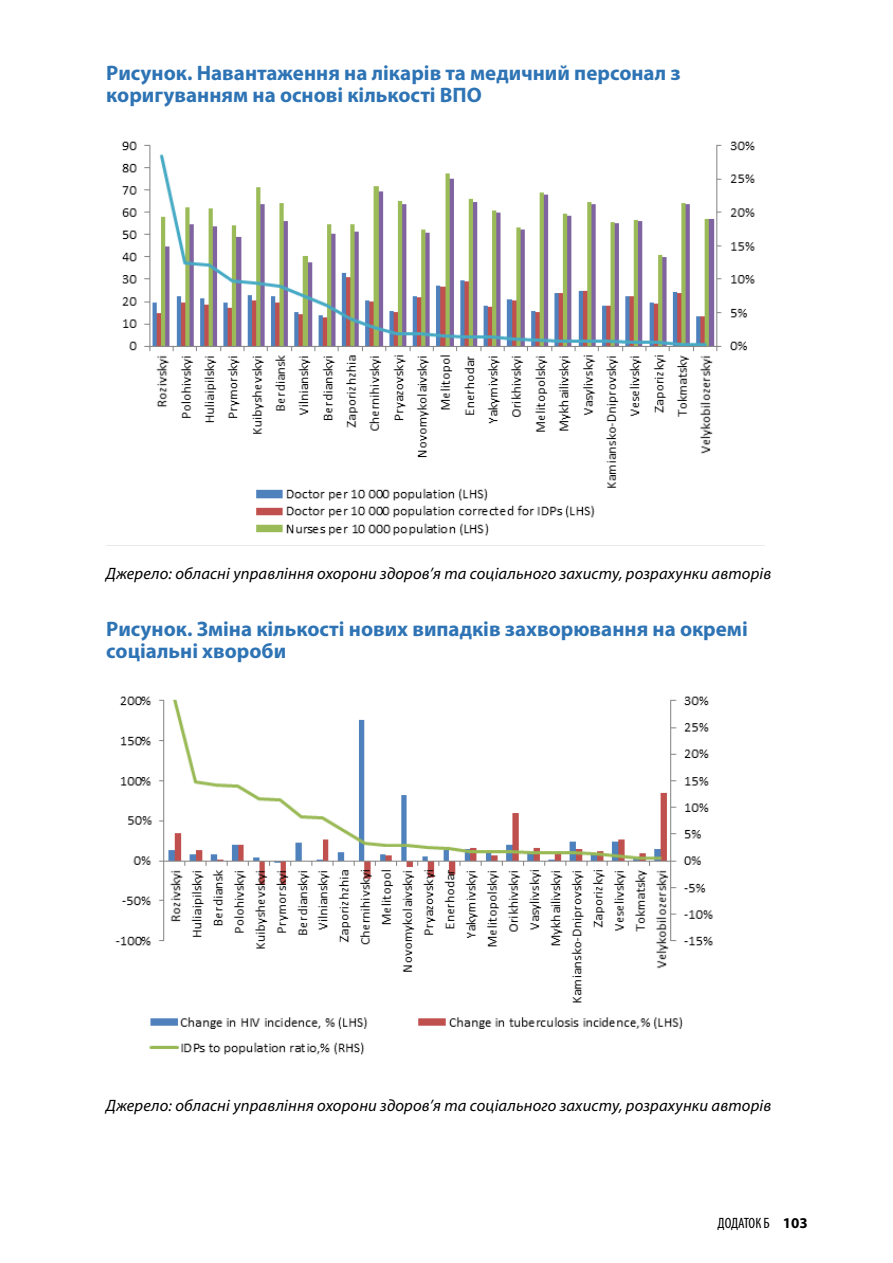
<style>
.page{position:relative;width:893px;height:1263px;background:#fff}
.page>*{position:absolute;margin:0;border:0;box-sizing:border-box;transform-origin:0 0}
.t1{font:700 21px/22.5px "Myriad Pro";color:#2e74b5}
.t2{font:italic 16.5px "Myriad Pro";letter-spacing:.01em;color:#000}
.t3{font:condensed 15px "Myriad Pro";letter-spacing:-.01em;color:#000}
.s1{font-weight:700;font-stretch:normal}
</style>
<div class="page">
<img style="left:121px;top:141px;width:634px;height:395px">
<img style="left:115px;top:696px;width:598px;height:359px">
<p class="t1" style="left:106px;top:61px;width:576px">Рисунок. Навантаження на лікарів та медичний персонал з коригуванням на основі кількості ВПО</p>
<p class="t2" style="left:106px;top:564px;width:666px">Джерело: обласні управління охорони здоров’я та соціального захисту, розрахунки авторів</p>
<p class="t1" style="left:106px;top:617px;width:643px">Рисунок. Зміна кількості нових випадків захворювання на окремі соціальні хвороби</p>
<p class="t2" style="left:106px;top:1095px;width:666px">Джерело: обласні управління охорони здоров’я та соціального захисту, розрахунки авторів</p>
<p class="t3" style="left:718px;top:1214px;width:92px">ДОДАТОК Б <span class="s1">103</span></p>
</div>
